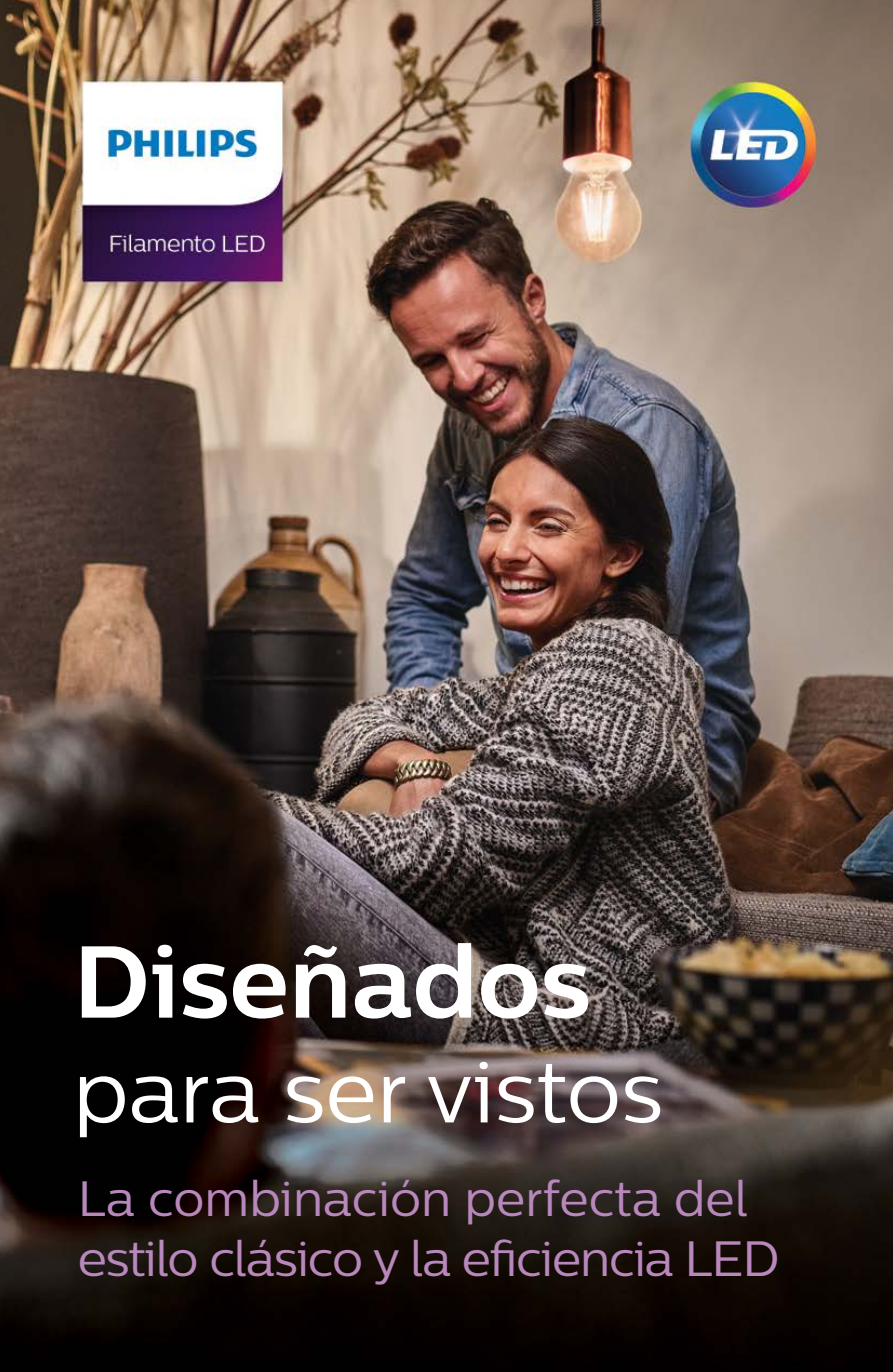
<style>
.page{position:relative;width:893px;height:1372px;background:#fff}
.page>*{position:absolute;margin:0;border:0;box-sizing:border-box;transform-origin:0 0}
.t1{font:700 101.7px "Centrale Sans";color:#fff}
.t2{font:87.3px "Centrale Sans";color:#fff}
.t3{font:49.5px/59.4px "Centrale Sans";letter-spacing:-.02em;color:#b888bd}
</style>
<div class="page">
<img style="left:0;top:0;width:893px;height:1371px">
<h1 class="t1" style="left:73px;top:920px;width:519px">Diseñados</h1>
<h2 class="t2" style="left:73px;top:1041px;width:592px">para ser vistos</h2>
<p class="t3" style="left:78px;top:1168px;width:703px">La combinación perfecta del estilo clásico y la eficiencia LED</p>
</div>
